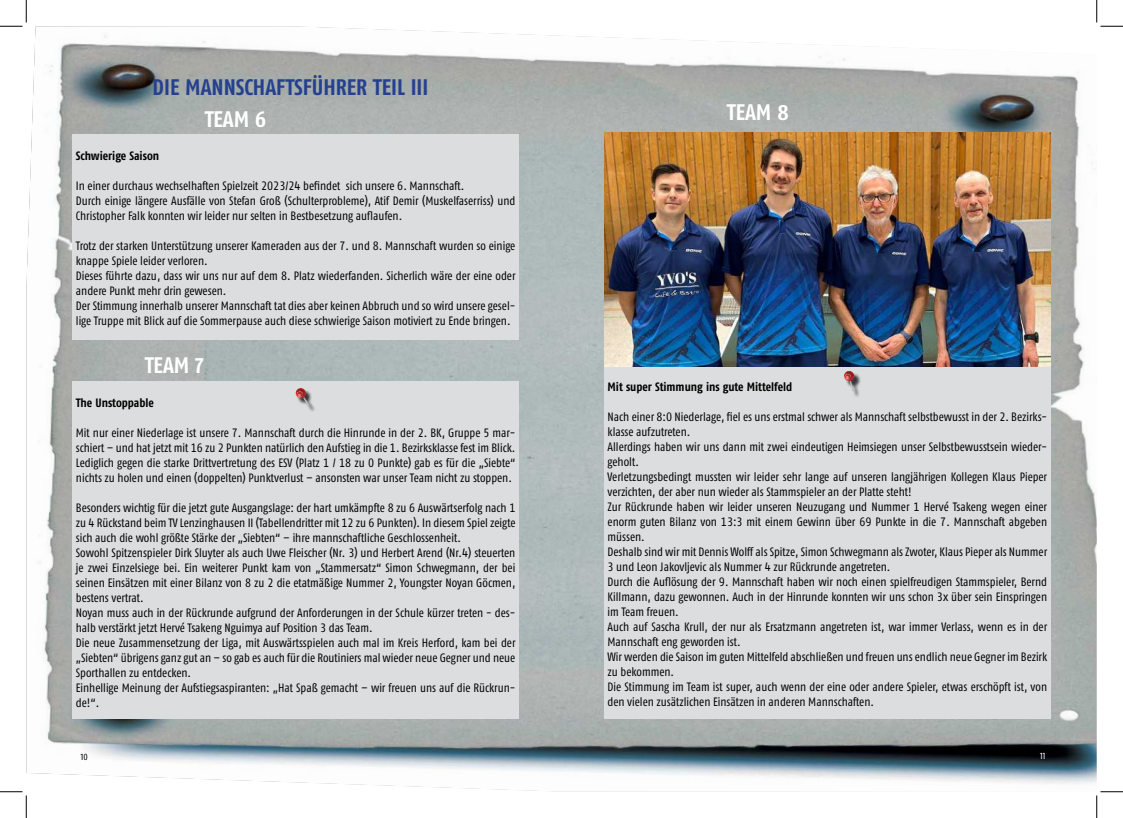
<style>
.page{position:relative;width:1123px;height:818px;background:#fff}
.page>*{position:absolute;margin:0;border:0;box-sizing:border-box;transform-origin:0 0}
.t1{font:700 22.5px "Fago Co";color:#25408e}
.t2{font:22.5px "Fago Co Bold Lf";color:#fff}
.t3{font:12.12px/15px "Fago Co Regular Tf";color:#000}
.t4{font:700 12.12px "Fago Co";color:#000}
.t5{font:9.38px "Fago Co Regular Lf";color:#000}
.t6{font:9.38px "Fago Co Regular Lf";color:#fff}
</style>
<div class="page">
<img style="left:26px;top:26px;width:1070px;height:766px">
<div style="left:72px;top:382px;width:447px;height:337px;background:#dcddde"></div>
<div style="left:297px;top:389px;width:19px;height:23px;background:#000;opacity:.75"></div>
<svg style="left:295px;top:388px;width:15px;height:18px"></svg>
<div style="left:604px;top:366px;width:446px;height:353px;background:#dcddde"></div>
<div style="left:845px;top:372px;width:16px;height:25px;background:#000;opacity:.75"></div>
<svg style="left:844px;top:371px;width:10px;height:20px"></svg>
<div style="left:72px;top:135px;width:447px;height:205px;background:#dcddde"></div>
<img style="left:604px;top:133px;width:446px;height:233px">
<svg style="left:0;top:0;width:27px;height:27px"></svg>
<svg style="left:0;top:791px;width:27px;height:27px"></svg>
<svg style="left:1096px;top:0;width:27px;height:27px"></svg>
<svg style="left:1096px;top:791px;width:27px;height:27px"></svg>
<h1 class="t1" style="left:153px;top:75px;width:277px">DIE MANNSCHAFTSFÜHRER TEIL III</h1>
<h1 class="t2" style="left:205px;top:107px;width:63px">TEAM 6</h1>
<p class="t4" style="left:76px;top:149px;width:85px">Schwierige Saison</p>
<p class="t3" style="left:76px;top:178px;width:441px">In einer durchaus wechselhaften Spielzeit 2023/24 befindet sich unsere 6. Mannschaft.<br>Durch einige längere Ausfälle von Stefan Groß (Schulterprobleme), Atif Demir (Muskelfaserriss) und<br>Christopher Falk konnten wir leider nur selten in Bestbesetzung auflaufen.</p>
<p class="t3" style="left:76px;top:238px;width:441px">Trotz der starken Unterstützung unserer Kameraden aus der 7. und 8. Mannschaft wurden so einige knappe Spiele leider verloren.<br>Dieses führte dazu, dass wir uns nur auf dem 8. Platz wiederfanden. Sicherlich wäre der eine oder andere Punkt mehr drin gewesen.<br>Der Stimmung innerhalb unserer Mannschaft tat dies aber keinen Abbruch und so wird unsere gesel&shy;lige Truppe mit Blick auf die Sommerpause auch diese schwierige Saison motiviert zu Ende bringen.</p>
<h1 class="t2" style="left:145px;top:353px;width:60px">TEAM 7</h1>
<p class="t4" style="left:76px;top:396px;width:80px">The Unstoppable</p>
<p class="t3" style="left:76px;top:425px;width:441px;text-align:justify">Mit nur einer Niederlage ist unsere 7. Mannschaft durch die Hinrunde in der 2. BK, Gruppe 5 mar&shy;schiert – und hat jetzt mit 16 zu 2 Punkten natürlich den Aufstieg in die 1. Bezirksklasse fest im Blick.<br>Lediglich gegen die starke Drittvertretung des ESV (Platz 1 / 18 zu 0 Punkte) gab es für die „Siebte“ nichts zu holen und einen (doppelten) Punktverlust – ansonsten war unser Team nicht zu stoppen.</p>
<p class="t3" style="left:76px;top:500px;width:441px">Besonders wichtig für die jetzt gute Ausgangslage: der hart umkämpfte 8 zu 6 Auswärtserfolg nach 1 zu 4 Rückstand beim TV Lenzinghausen II (Tabellendritter mit 12 zu 6 Punkten). In diesem Spiel zeigte sich auch die wohl größte Stärke der „Siebten“ – ihre mannschaftliche Geschlossenheit.<br>Sowohl Spitzenspieler Dirk Sluyter als auch Uwe Fleischer (Nr. 3) und Herbert Arend (Nr.4) steuerten je zwei Einzelsiege bei. Ein weiterer Punkt kam von „Stammersatz“ Simon Schwegmann, der bei seinen Einsätzen mit einer Bilanz von 8 zu 2 die etatmäßige Nummer 2, Youngster Noyan Göcmen, bestens vertrat.<br>Noyan muss auch in der Rückrunde aufgrund der Anforderungen in der Schule kürzer treten - des&shy;halb verstärkt jetzt Hervé Tsakeng Nguimya auf Position 3 das Team.<br>Die neue Zusammensetzung der Liga, mit Auswärtsspielen auch mal im Kreis Herford, kam bei der „Siebten“ übrigens ganz gut an – so gab es auch für die Routiniers mal wieder neue Gegner und neue Sporthallen zu entdecken.<br>Einhellige Meinung der Aufstiegsaspiranten: „Hat Spaß gemacht – wir freuen uns auf die Rückrun&shy;de!“.</p>
<h1 class="t2" style="left:727px;top:100px;width:63px">TEAM 8</h1>
<p class="t4" style="left:607px;top:381px;width:186px">Mit super Stimmung ins gute Mittelfeld</p>
<p class="t3" style="left:607px;top:410px;width:441px">Nach einer 8:0 Niederlage, fiel es uns erstmal schwer als Mannschaft selbstbewusst in der 2. Bezirks&shy;klasse aufzutreten.<br>Allerdings haben wir uns dann mit zwei eindeutigen Heimsiegen unser Selbstbewusstsein wieder&shy;geholt.<br>Verletzungsbedingt mussten wir leider sehr lange auf unseren langjährigen Kollegen Klaus Pieper verzichten, der aber nun wieder als Stammspieler an der Platte steht!<br>Zur Rückrunde haben wir leider unseren Neuzugang und Nummer 1 Hervé Tsakeng wegen einer enorm guten Bilanz von 13:3 mit einem Gewinn über 69 Punkte in die 7. Mannschaft abgeben müssen.<br>Deshalb sind wir mit Dennis Wolff als Spitze, Simon Schwegmann als Zwoter, Klaus Pieper als Nummer 3 und Leon Jakovljevic als Nummer 4 zur Rückrunde angetreten.<br>Durch die Auflösung der 9. Mannschaft haben wir noch einen spielfreudigen Stammspieler, Bernd Killmann, dazu gewonnen. Auch in der Hinrunde konnten wir uns schon 3x über sein Einspringen im Team freuen.<br>Auch auf Sascha Krull, der nur als Ersatzmann angetreten ist, war immer Verlass, wenn es in der Mannschaft eng geworden ist.<br>Wir werden die Saison im guten Mittelfeld abschließen und freuen uns endlich neue Gegner im Bezirk zu bekommen.<br>Die Stimmung im Team ist super, auch wenn der eine oder andere Spieler, etwas erschöpft ist, von den vielen zusätzlichen Einsätzen in anderen Mannschaften.</p>
<p class="t5" style="left:81px;top:753px;width:8px">10</p>
<p class="t6" style="left:1040px;top:752px;width:7px">11</p>
</div>
